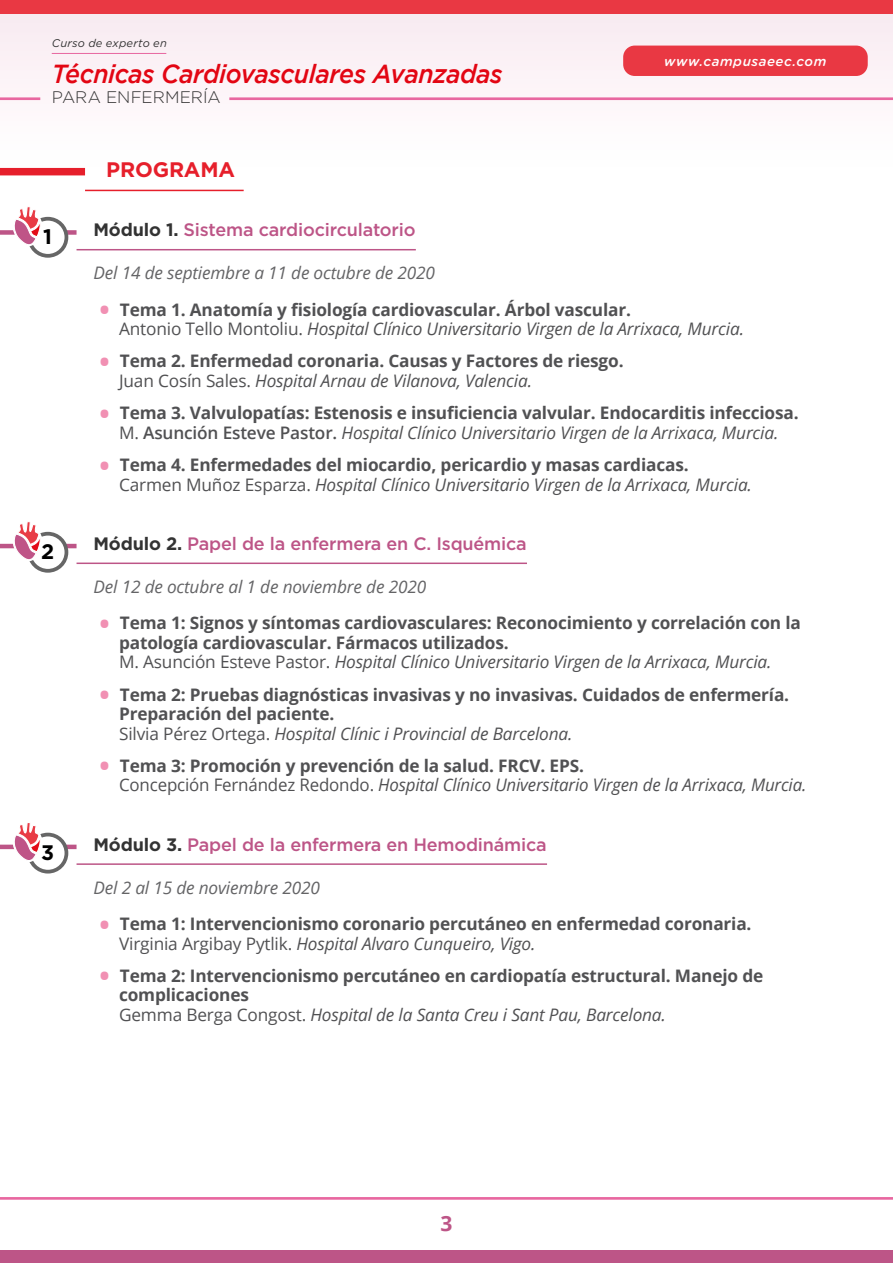
<style>
.page{position:relative;width:893px;height:1263px;background:#fff}
.page>*{position:absolute;margin:0;border:0;box-sizing:border-box;transform-origin:0 0}
.t1{font:500 26.1px "Gotham";letter-spacing:-.015em;color:#e30613;scale:.95 1}
.t2{font:700 21px "Gotham";letter-spacing:-.01em;color:#e61f2b}
.t3{font:700 21px "Gotham";color:#000}
.t4{font:700 21px "Open Sans";color:#bd5587}
.t5{font:500 18px "Gotham";letter-spacing:-.01em;color:#bd5587}
.t6{font:700 17.25px/19.5px "Open Sans";letter-spacing:-.01em;color:#515153}
.t7{font:italic 17.25px/19.5px "Open Sans";letter-spacing:-.01em;color:#515153}
.t8{font:italic 17.25px "Open Sans";letter-spacing:-.01em;color:#646466}
.t9{font:300 16.8px "Gotham";color:#333}
.t10{font:italic 500 13.35px "Gotham Rounded";letter-spacing:.04em;color:#fff}
.t11{font:italic 11.1px "Gotham";letter-spacing:.02em;color:#333}
.s1{font-weight:700;color:#333}
.s2{font-weight:400;font-size:36px;color:#f190b3}
.s3{font-weight:400}
.s4{font-weight:400;font-style:italic}
.s5{font-weight:600}
.s6{font-style:normal;font-size:36px;color:#f190b3}
.s7{font-weight:700;font-style:normal}
.s8{font-style:normal}
</style>
<div class="page">
<div style="left:0;top:11px;width:893px;height:159px;background:#fdf5f9"></div>
<hr style="left:0;top:97px;width:40px;height:3px;background:#e867a0">
<hr style="left:229px;top:97px;width:664px;height:3px;background:#e867a0">
<hr style="left:52px;top:53px;width:114px;height:1px;background:#e867a0">
<div style="left:623px;top:46px;width:245px;height:30px;background:#e93843;border-radius:12px"></div>
<div style="left:0;top:0;width:893px;height:14px;background:#e93843"></div>
<div style="left:0;top:1250px;width:893px;height:13px;background:#bd5587"></div>
<hr style="left:0;top:1197px;width:893px;height:3px;background:#e867a0">
<div style="left:0;top:168px;width:85px;height:7px;background:#e61f2b"></div>
<hr style="left:85px;top:190px;width:159px;height:1px;background:#e61f2b">
<div style="left:0;top:230px;width:77px;height:5px;background:#bd5587"></div>
<hr style="left:77px;top:249px;width:339px;height:1px;background:#bd5587">
<hr style="left:0;top:544px;width:77px;height:4px;background:#bd5587">
<hr style="left:77px;top:562px;width:450px;height:2px;background:#bd5587">
<hr style="left:0;top:845px;width:77px;height:4px;background:#bd5587">
<hr style="left:77px;top:863px;width:470px;height:2px;background:#bd5587">
<div style="left:29px;top:219px;width:37px;height:37px;background:#fff;border-radius:50%"></div>
<div style="left:27px;top:217px;width:41px;height:41px;border:4px solid #666;border-radius:50%"></div>
<svg style="left:11px;top:207px;width:32px;height:41px"></svg>
<div style="left:29px;top:534px;width:37px;height:37px;background:#fff;border-radius:50%"></div>
<div style="left:27px;top:532px;width:41px;height:41px;border:4px solid #666;border-radius:50%"></div>
<svg style="left:11px;top:522px;width:32px;height:41px"></svg>
<div style="left:29px;top:834px;width:37px;height:38px;background:#fff;border-radius:50%"></div>
<div style="left:27px;top:833px;width:41px;height:40px;border:4px solid #666;border-radius:50%"></div>
<svg style="left:11px;top:823px;width:32px;height:41px"></svg>
<p class="t11" style="left:52px;top:37px;width:117px">Curso de experto en</p>
<h1 class="t1" style="left:52px;top:59px;width:476px">Técnicas Cardiovasculares Avanzadas</h1>
<p class="t9" style="left:52px;top:88px;width:170px">PARA ENFERMERÍA</p>
<p class="t2" style="left:106px;top:157px;width:130px">PROGRAMA</p>
<p class="t10" style="left:664px;top:52px;width:164px">www.campusaeec.com</p>
<p class="t3" style="left:43px;top:224px;width:10px">1</p>
<p class="t3" style="left:41px;top:539px;width:15px">2</p>
<p class="t3" style="left:41px;top:840px;width:15px">3</p>
<p class="t5" style="left:94px;top:218px;width:324px"><span class="s1">Módulo 1.</span> Sistema cardiocirculatorio</p>
<p class="t8" style="left:94px;top:261px;width:343px">Del 14 de septiembre a 11 de octubre de 2020</p>
<p class="t6" style="left:119px;top:299px;width:626px;text-indent:-21px"><span class="s2">•</span> Tema 1. Anatomía y fisiología cardiovascular. Árbol vascular.<br><span class="s3">Antonio Tello Montoliu.</span> <span class="s4">Hospital Clínico Universitario Virgen de la Arrixaca, Murcia.</span></p>
<p class="t6" style="left:119px;top:351px;width:506px;text-indent:-21px"><span class="s2">•</span> Tema 2. Enfermedad coronaria. Causas y Factores de riesgo.<br><span class="s3">Juan Cosín Sales.</span> <span class="s4">Hospital Arnau de Vilanova, Valencia.</span></p>
<p class="t6" style="left:98px;top:403px;width:702px;text-align:center"><span class="s2">•</span> Tema 3. Valvulopatías: Estenosis e insuficiencia valvular. Endocarditis infecciosa.<br><span class="s3">M.</span> <span class="s5">Asunción Esteve Pastor.</span> <span class="s4">Hospital Clínico Universitario Virgen de la Arrixaca, Murcia.</span></p>
<p class="t6" style="left:119px;top:455px;width:634px;text-indent:-21px"><span class="s2">•</span> Tema 4. Enfermedades del miocardio, pericardio y masas cardiacas.<br><span class="s3">Carmen Muñoz Esparza.</span> <span class="s4">Hospital Clínico Universitario Virgen de la Arrixaca, Murcia.</span></p>
<p class="t5" style="left:94px;top:532px;width:435px"><span class="s1">Módulo 2.</span> Papel de la enfermera en C. Isquémica</p>
<p class="t8" style="left:94px;top:575px;width:334px">Del 12 de octubre al 1 de noviembre de 2020</p>
<p class="t6" style="left:119px;top:613px;width:683px;text-indent:-21px"><span class="s2">•</span> Tema 1: Signos y síntomas cardiovasculares: Reconocimiento y correlación con la patología cardiovascular. Fármacos utilizados.<br><span class="s3">M. Asunción Esteve Pastor.</span> <span class="s4">Hospital Clínico Universitario Virgen de la Arrixaca, Murcia.</span></p>
<p class="t6" style="left:119px;top:684px;width:672px;text-indent:-21px"><span class="s2">•</span> Tema 2: Pruebas diagnósticas invasivas y no invasivas. Cuidados de enfermería.<br>Preparación del paciente.<br><span class="s3">Silvia Pérez Ortega.</span> <span class="s4">Hospital Clínic i Provincial de Barcelona.</span></p>
<p class="t7" style="left:119px;top:755px;width:689px;text-indent:-21px"><span class="s6">•</span> <span class="s7">Tema 3: Promoción y prevención de la salud. FRCV. EPS.<br></span><span class="s8">Concepción Fernández Redondo.</span> Hospital Clínico Universitario Virgen de la Arrixaca, Murcia.</p>
<p class="t5" style="left:94px;top:832px;width:455px"><span class="s1">Módulo 3.</span> Papel de la enfermera en Hemodinámica</p>
<p class="t8" style="left:94px;top:875px;width:228px">Del 2 al 15 de noviembre 2020</p>
<p class="t6" style="left:119px;top:914px;width:634px;text-indent:-21px"><span class="s2">•</span> Tema 1: Intervencionismo coronario percutáneo en enfermedad coronaria.<br><span class="s3">Virginia Argibay Pytlik.</span> <span class="s4">Hospital Alvaro Cunqueiro, Vigo.</span></p>
<p class="t6" style="left:119px;top:965px;width:646px;text-indent:-21px"><span class="s2">•</span> Tema 2: Intervencionismo percutáneo en cardiopatía estructural. Manejo de complicaciones<br><span class="s3">Gemma Berga Congost.</span> <span class="s4">Hospital de la Santa Creu i Sant Pau, Barcelona.</span></p>
<p class="t4" style="left:440px;top:1209px;width:13px">3</p>
</div>
